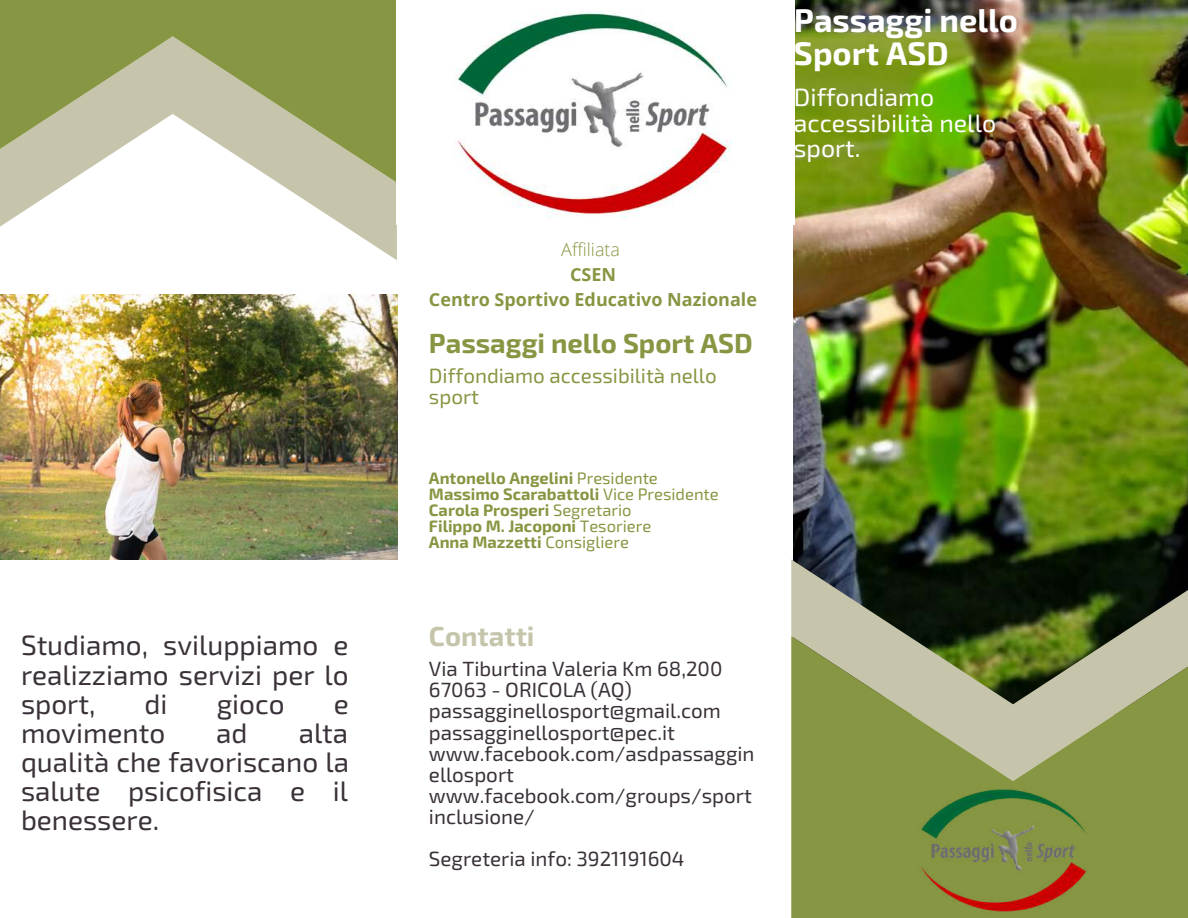
<style>
.page{position:relative;width:1188px;height:918px;background:#fff}
.page>*{position:absolute;margin:0;border:0;box-sizing:border-box;transform-origin:0 0}
.t1{font:700 32.7px/33.8px "Exo 2";color:#fff}
.t2{font:27.9px/29.1px "Exo 2";color:#3a3139;text-align:justify}
.t3{font:700 27.45px "Exo 2";color:#879642}
.t4{font:700 27.45px "Exo 2";color:#c6c5ac}
.t5{font:24.9px/25.8px "Exo 2";color:#fff}
.t6{font:20.55px/21.1px "Exo 2";color:#3a3139}
.t7{font:20.55px/21.1px "Exo 2";color:#879642}
.t8{font:700 18px/24.8px "Open Sans";color:#879642;text-align:center}
.t9{font:300 18px "Open Sans";color:#879642}
.t10{font:700 16.5px/16.2px "Exo 2";color:#879642}
.s1{font-weight:400}
</style>
<div class="page">
<img style="left:794px;top:0;width:394px;height:559px">
<svg style="left:791px;top:559px;width:397px;height:77px;fill:#0a1408"></svg>
<svg style="left:791px;top:636px;width:397px;height:282px;fill:#879642"></svg>
<svg style="left:0;top:183px;width:397px;height:77px"></svg>
<svg style="left:0;top:0;width:396px;height:183px;fill:#879642"></svg>
<img style="left:0;top:294px;width:397px;height:266px">
<img style="left:455px;top:11px;width:277px;height:208px">
<img style="left:883px;top:747px;width:244px;height:171px">
<h2 class="t2" style="left:21px;top:630px;width:329px">Studiamo, sviluppiamo e realizziamo servizi per lo sport,</h2>
<h2 class="t2" style="left:145px;top:688px;width:24px">di</h2>
<h2 class="t2" style="left:217px;top:688px;width:69px">gioco</h2>
<h2 class="t2" style="left:334px;top:688px;width:17px">e</h2>
<h2 class="t2" style="left:21px;top:717px;width:146px">movimento</h2>
<h2 class="t2" style="left:216px;top:717px;width:33px">ad</h2>
<h2 class="t2" style="left:21px;top:717px;width:330px;text-indent:278px">alta qualità che favoriscano la salute psicofisica e il benessere.</h2>
<p class="t9" style="left:561px;top:237px;width:60px">Affiliata</p>
<p class="t8" style="left:429px;top:262px;width:330px">CSEN<br>Centro Sportivo Educativo Nazionale</p>
<h3 class="t3" style="left:429px;top:325px;width:325px">Passaggi nello Sport ASD</h3>
<p class="t7" style="left:429px;top:364px;width:289px">Diffondiamo accessibilità nello sport</p>
<p class="t10" style="left:429px;top:469px;width:291px">Antonello Angelini <span class="s1">Presidente<br></span>Massimo Scarabattoli <span class="s1">Vice Presidente<br></span>Carola Prosperi <span class="s1">Segretario<br></span>Filippo M. Jacoponi <span class="s1">Tesoriere<br></span>Anna Mazzetti <span class="s1">Consigliere</span></p>
<h3 class="t4" style="left:429px;top:618px;width:107px">Contatti</h3>
<p class="t6" style="left:429px;top:658px;width:327px">Via Tiburtina Valeria Km 68,200<br>67063 - ORICOLA (AQ) passagginellosport@gmail.com passagginellosport@pec.it www.facebook.com/asdpassaggin ellosport www.facebook.com/groups/sport inclusione/</p>
<p class="t6" style="left:429px;top:847px;width:257px">Segreteria info: 3921191604</p>
<h1 class="t1" style="left:794px;top:1px;width:225px">Passaggi nello<br>Sport ASD</h1>
<p class="t5" style="left:794px;top:83px;width:204px">Diffondiamo accessibilità nello sport.</p>
</div>
